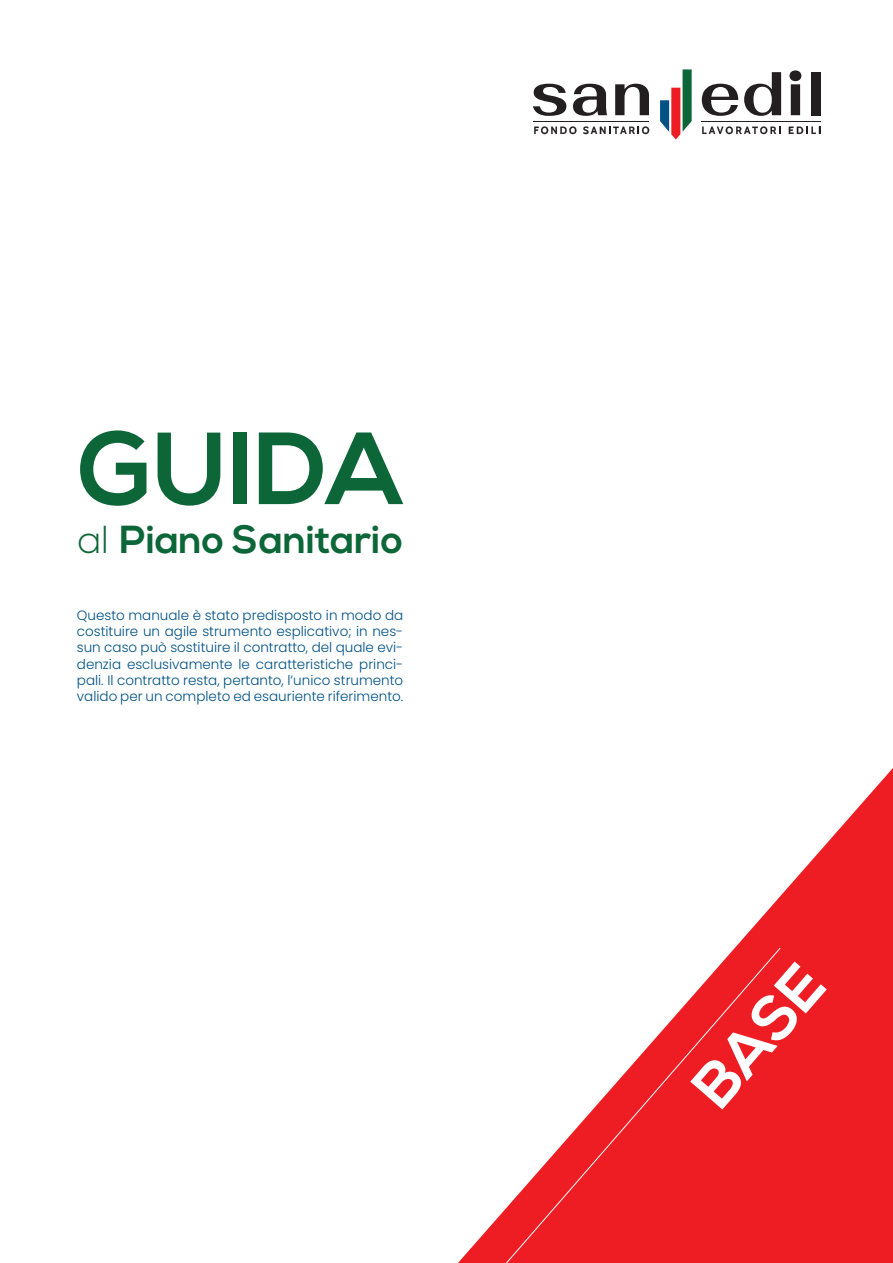
<style>
.page{position:relative;width:893px;height:1263px;background:#fff}
.page>*{position:absolute;margin:0;border:0;box-sizing:border-box;transform-origin:0 0}
.t1{font:700 102.3px "Nexa";color:#0c6638}
.t2{font:700 60.75px "Nexa";color:#fff}
.t3{font:700 39px "Nexa";color:#0c6638}
.t4{font:300 13.5px/16.2px "Poppins";color:#005285;text-align:justify}
.s1{font-weight:300}
</style>
<div class="page">
<svg style="left:458px;top:768px;width:435px;height:495px"></svg>
<svg style="left:702px;top:84px;width:36px;height:32px"></svg>
<svg style="left:744px;top:72px;width:37px;height:44px"></svg>
<svg style="left:789px;top:70px;width:12px;height:45px"></svg>
<div style="left:811px;top:72px;width:9px;height:43px;background:#231f20"></div>
<svg style="left:533px;top:84px;width:33px;height:32px"></svg>
<svg style="left:573px;top:84px;width:34px;height:32px"></svg>
<svg style="left:615px;top:84px;width:34px;height:31px"></svg>
<svg style="left:660px;top:69px;width:32px;height:70px"></svg>
<hr style="left:533px;top:121px;width:116px;height:1px;background:#231f20">
<hr style="left:701px;top:121px;width:120px;height:1px;background:#231f20">
<svg style="left:534px;top:126px;width:42px;height:8px"></svg>
<svg style="left:583px;top:126px;width:66px;height:8px"></svg>
<svg style="left:702px;top:126px;width:79px;height:8px"></svg>
<svg style="left:789px;top:127px;width:31px;height:7px"></svg>
<svg style="left:487px;top:947px;width:294px;height:316px"></svg>
<p class="t1" style="left:78px;top:410px;width:327px">GUIDA</p>
<p class="t3" style="left:78px;top:517px;width:327px"><span class="s1">al</span> Piano Sanitario</p>
<p class="t4" style="left:77px;top:607px;width:328px">Questo manuale è stato predisposto in modo da costituire un agile strumento esplicativo; in nes&shy;sun caso può sostituire il contratto, del quale evi&shy;denzia esclusivamente le caratteristiche princi&shy;pali. Il contratto resta, pertanto, l’unico strumento valido per un completo ed esauriente riferimento.</p>
<p class="t2" style="left:678px;top:1075px;width:167px;rotate:-49deg">BASE</p>
</div>
